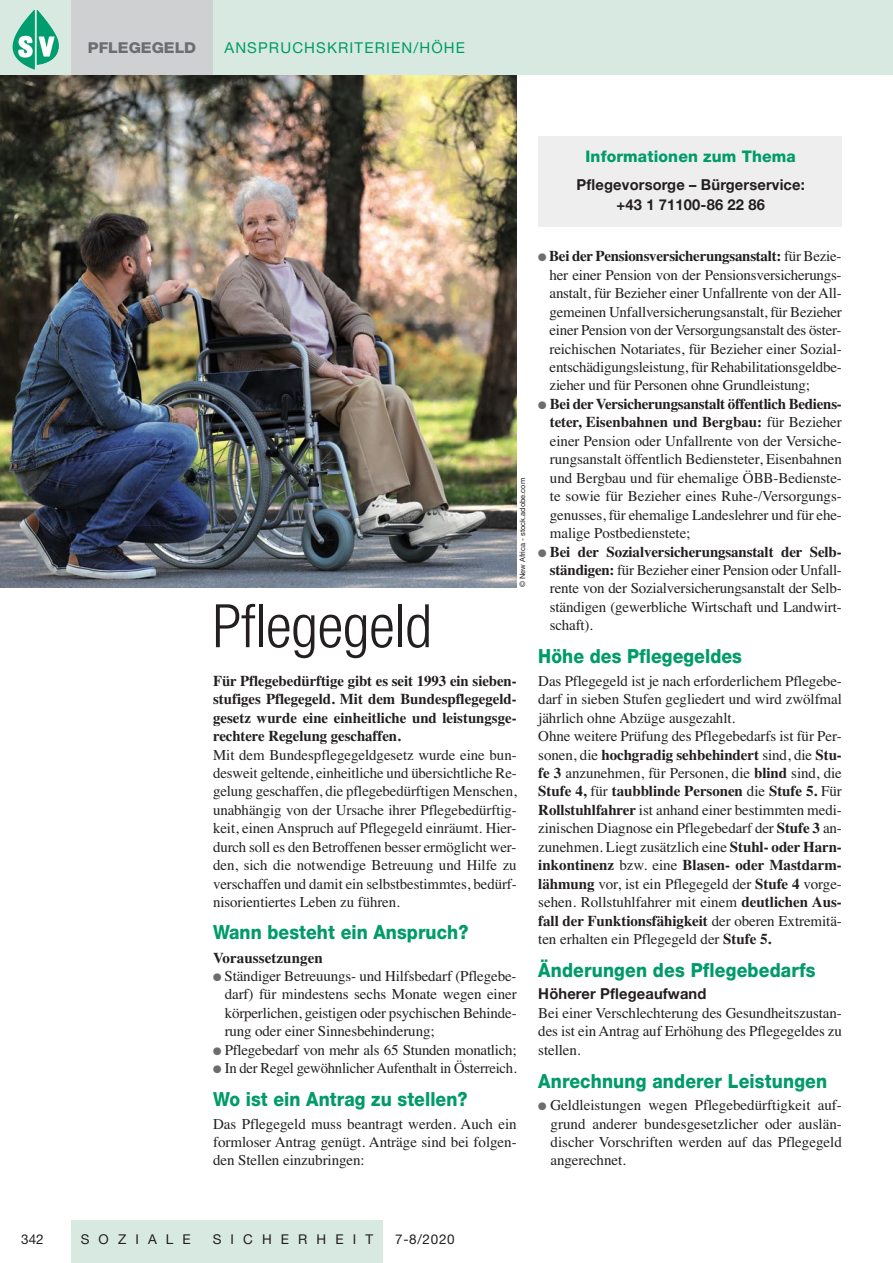
<style>
.page{position:relative;width:893px;height:1263px;background:#fff}
.page>*{position:absolute;margin:0;border:0;box-sizing:border-box;transform-origin:0 0}
.t1{font:300 condensed 60px "Helvetica Neue LT Std";letter-spacing:-.005em;color:#231f20}
.t2{font:800 19.5px "Helvetica Neue";letter-spacing:.005em;color:#009b69;scale:.9 1}
.t3{font:800 16.05px "Helvetica Neue";letter-spacing:.01em;color:#009b69}
.t4{font:15px/18.5px "Times";letter-spacing:-.005em;color:#231f20;text-align:justify}
.t5{font:700 15px/18.5px "Times";letter-spacing:-.01em;color:#231f20;text-align:justify}
.t6{font:700 15px/20.2px "Helvetica Neue";letter-spacing:.01em;color:#231f20;text-align:center}
.t7{font:15px "Helvetica Neue LT Std";letter-spacing:.075em;color:#009b69}
.t8{font:800 15px "Helvetica Neue";color:#6c6d70;scale:1.05 1}
.t9{font:13.5px "Helvetica Neue LT Std";letter-spacing:.675em;color:#231f20}
.t10{font:7.5px "Helvetica Neue LT Std";letter-spacing:-.005em;color:#231f20}
.s1{font-family:"Monotype Sorts";font-size:10.5px;color:#6c6d70}
.s2{font-family:"Monotype Sorts";font-weight:400;font-size:10.5px;color:#6c6d70}
.s3{font-weight:400}
.s4{font-weight:700}
</style>
<div class="page">
<img style="left:0;top:74px;width:517px;height:513px">
<div style="left:538px;top:136px;width:304px;height:91px;background:#eeeeef"></div>
<div style="left:0;top:0;width:893px;height:74px;background:#d7e9e0"></div>
<div style="left:71px;top:0;width:142px;height:74px;background:#cfd0d2"></div>
<div style="left:71px;top:1220px;width:312px;height:43px;background:#d7e9e0"></div>
<img style="left:37px;top:10px;width:22px;height:55px">
<img style="left:13px;top:10px;width:22px;height:60px">
<img style="left:17px;top:35px;width:17px;height:22px">
<img style="left:39px;top:36px;width:15px;height:20px">
<p class="t8" style="left:88px;top:43px;width:105px">PFLEGEGELD</p>
<p class="t7" style="left:224px;top:43px;width:242px">ANSPRUCHSKRITERIEN/HÖHE</p>
<p class="t3" style="left:585px;top:151px;width:212px">Informationen zum Thema</p>
<p class="t6" style="left:577px;top:174px;width:230px">Pflegevorsorge – Bürgerservice: +43 1 71100-86 22 86</p>
<h1 class="t1" style="left:213px;top:604px;width:221px">Pflegegeld</h1>
<p class="t10" style="left:520px;top:587px;width:111px;rotate:-90deg">© New Africa - stock.adobe.com</p>
<p class="t5" style="left:213px;top:671px;width:305px">Für Pflegebedürftige gibt es seit 1993 ein sieben&shy;stufiges Pflegegeld. Mit dem Bundespflegegeld&shy;gesetz wurde eine einheitliche und leistungsge&shy;rechtere Regelung geschaffen.</p>
<p class="t4" style="left:213px;top:745px;width:305px">Mit dem Bundespflegegeldgesetz wurde eine bun&shy;desweit geltende, einheitliche und übersichtliche Re&shy;gelung geschaffen, die pflegebedürftigen Menschen, unabhängig von der Ursache ihrer Pflegebedürftig&shy;keit, einen Anspruch auf Pflegegeld einräumt. Hier&shy;durch soll es den Betroffenen besser ermöglicht wer&shy;den, sich die notwendige Betreuung und Hilfe zu verschaffen und damit ein selbstbestimmtes, bedürf&shy;nisorientiertes Leben zu führen.</p>
<h2 class="t2" style="left:213px;top:925px;width:285px">Wann besteht ein Anspruch?</h2>
<p class="t5" style="left:213px;top:948px;width:111px">Voraussetzungen</p>
<p class="t4" style="left:213px;top:966px;width:305px"><span class="s1">l</span> Ständiger Betreuungs- und Hilfsbedarf (Pflegebe-</p>
<p class="t4" style="left:225px;top:985px;width:293px">darf) für mindestens sechs Monate wegen einer</p>
<p class="t4" style="left:225px;top:1003px;width:293px">körperlichen, geistigen oder psychischen Behinde-</p>
<p class="t4" style="left:225px;top:1022px;width:211px">rung oder einer Sinnesbehinderung;</p>
<p class="t4" style="left:213px;top:1040px;width:305px"><span class="s1">l</span> Pflegebedarf von mehr als 65 Stunden monatlich;</p>
<p class="t4" style="left:213px;top:1059px;width:305px"><span class="s1">l</span> In der Regel gewöhnlicherAufenthalt in Österreich.</p>
<h2 class="t2" style="left:213px;top:1092px;width:284px">Wo ist ein Antrag zu stellen?</h2>
<p class="t4" style="left:213px;top:1114px;width:305px">Das Pflegegeld muss beantragt werden. Auch ein formloser Antrag genügt. Anträge sind bei folgen&shy;den Stellen einzubringen:</p>
<p class="t5" style="left:538px;top:247px;width:305px"><span class="s2">l</span> Bei der Pensionsversicherungsanstalt: <span class="s3">für Bezie-</span></p>
<p class="t4" style="left:550px;top:265px;width:293px">her einer Pension von der Pensionsversicherungs-</p>
<p class="t4" style="left:550px;top:284px;width:294px">anstalt, für Bezieher einer Unfallrente von der All-</p>
<p class="t4" style="left:550px;top:302px;width:294px">gemeinen Unfallversicherungsanstalt, für Bezieher</p>
<p class="t4" style="left:550px;top:321px;width:293px">einer Pension von der Versorgungsanstalt des öster-</p>
<p class="t4" style="left:550px;top:339px;width:294px">reichischen Notariates, für Bezieher einer Sozial-</p>
<p class="t4" style="left:550px;top:358px;width:294px">entschädigungsleistung, für Rehabilitationsgeldbe-</p>
<p class="t4" style="left:550px;top:376px;width:262px">zieher und für Personen ohne Grundleistung;</p>
<p class="t5" style="left:538px;top:394px;width:305px"><span class="s2">l</span> Bei derVersicherungsanstalt öffentlich Bediens-</p>
<p class="t5" style="left:550px;top:413px;width:293px">teter, Eisenbahnen und Bergbau: <span class="s3">für Bezieher</span></p>
<p class="t4" style="left:550px;top:431px;width:293px">einer Pension oder Unfallrente von der Versiche-</p>
<p class="t4" style="left:550px;top:450px;width:293px">rungsanstalt öffentlich Bediensteter, Eisenbahnen</p>
<p class="t4" style="left:550px;top:468px;width:293px">und Bergbau und für ehemalige ÖBB-Bedienste-</p>
<p class="t4" style="left:550px;top:487px;width:293px">te sowie für Bezieher eines Ruhe-/Versorgungs-</p>
<p class="t4" style="left:550px;top:505px;width:293px">genusses, für ehemalige Landeslehrer und für ehe-</p>
<p class="t4" style="left:550px;top:524px;width:142px">malige Postbedienstete;</p>
<p class="t5" style="left:538px;top:542px;width:305px"><span class="s2">l</span> Bei der Sozialversicherungsanstalt der Selb-</p>
<p class="t4" style="left:550px;top:561px;width:293px"><span class="s4">ständigen:</span> für Bezieher einer Pension oder Unfall-</p>
<p class="t4" style="left:550px;top:579px;width:293px">rente von der Sozialversicherungsanstalt der Selb-</p>
<p class="t4" style="left:550px;top:597px;width:293px">ständigen (gewerbliche Wirtschaft und Landwirt-</p>
<p class="t4" style="left:550px;top:616px;width:44px">schaft).</p>
<h2 class="t2" style="left:538px;top:649px;width:228px">Höhe des Pflegegeldes</h2>
<p class="t4" style="left:538px;top:671px;width:305px;text-align:left">Das Pflegegeld ist je nach erforderlichem Pflegebe&shy;darf in sieben Stufen gegliedert und wird zwölfmal jährlich ohne Abzüge ausgezahlt.<br>Ohne weitere Prüfung des Pflegebedarfs ist für Per&shy;sonen, die <span class="s4">hochgradig sehbehindert</span> sind, die <span class="s4">Stu&shy;fe 3</span> anzunehmen, für Personen, die <span class="s4">blind</span> sind, die <span class="s4">Stufe 4,</span> für <span class="s4">taubblinde Personen</span> die <span class="s4">Stufe 5.</span> Für <span class="s4">Rollstuhlfahrer</span> ist anhand einer bestimmten medi&shy;zinischen Diagnose ein Pflegebedarf der <span class="s4">Stufe 3</span> an&shy;zunehmen. Liegt zusätzlich eine <span class="s4">Stuhl- oder Harn&shy;inkontinenz</span> bzw. eine <span class="s4">Blasen- oder Mastdarm&shy;lähmung</span> vor, ist ein Pflegegeld der <span class="s4">Stufe 4</span> vorge&shy;sehen. Rollstuhlfahrer mit einem <span class="s4">deutlichen Aus&shy;fall der Funktionsfähigkeit</span> der oberen Extremitä&shy;ten erhalten ein Pflegegeld der <span class="s4">Stufe 5.</span></p>
<h2 class="t2" style="left:538px;top:963px;width:309px">Änderungen des Pflegebedarfs</h2>
<p class="t6" style="left:538px;top:983px;width:170px">Höherer Pflegeaufwand</p>
<p class="t4" style="left:538px;top:1003px;width:305px">Bei einer Verschlechterung des Gesundheitszustan&shy;des ist einAntrag auf Erhöhung des Pflegegeldes zu stellen.</p>
<h2 class="t2" style="left:538px;top:1074px;width:322px">Anrechnung anderer Leistungen</h2>
<p class="t4" style="left:550px;top:1096px;width:293px;text-indent:-12px"><span class="s1">l</span> Geldleistungen wegen Pflegebedürftigkeit auf&shy;grund anderer bundesgesetzlicher oder auslän&shy;discher Vorschriften werden auf das Pflegegeld angerechnet.</p>
<p class="t9" style="left:21px;top:1234px;width:24px">342</p>
<p class="t9" style="left:81px;top:1234px;width:111px">SOZIALE</p>
<p class="t9" style="left:213px;top:1234px;width:162px">SICHERHEIT</p>
<p class="t9" style="left:395px;top:1234px;width:61px">7-8/2020</p>
</div>
